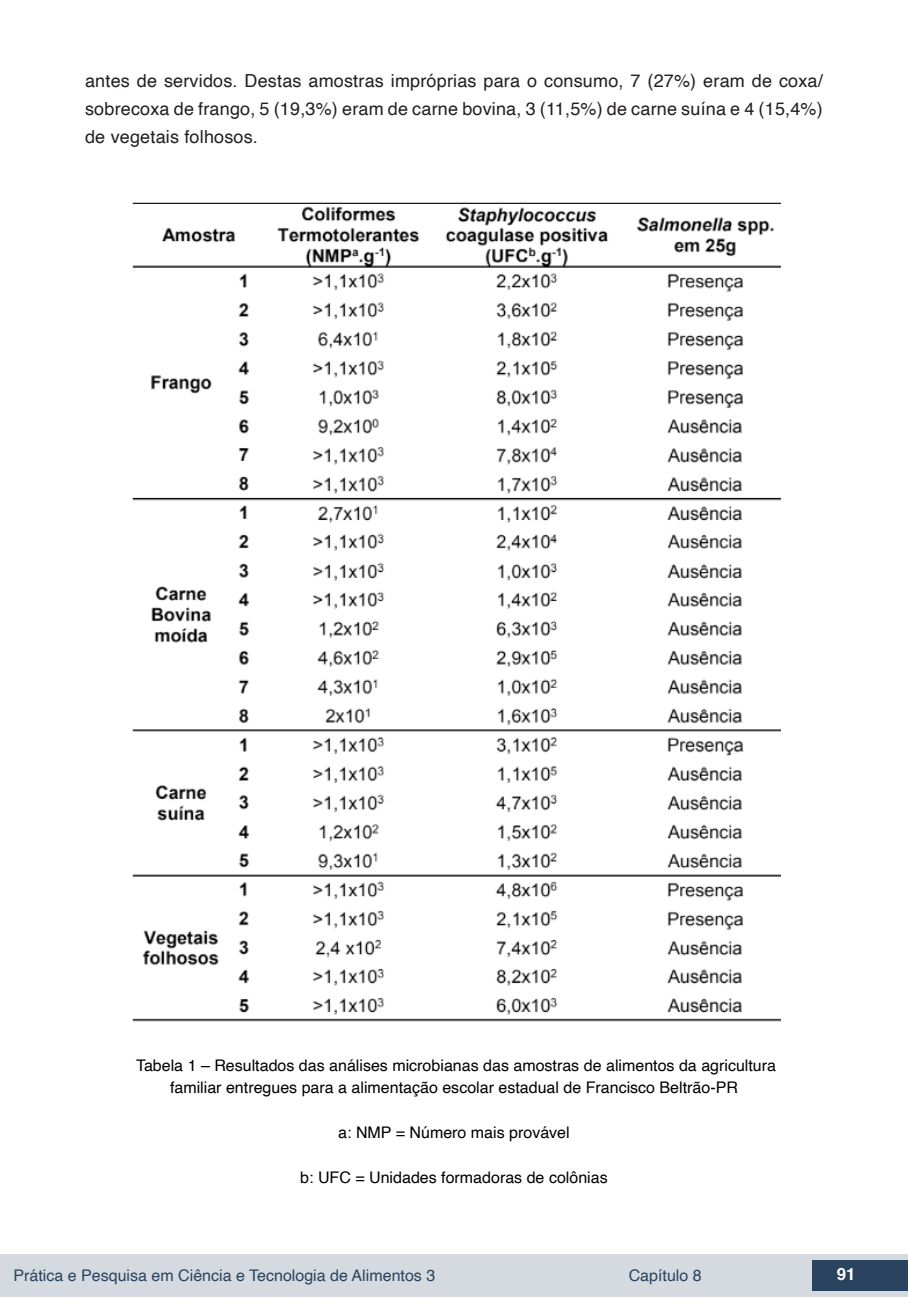
<style>
.page{position:relative;width:908px;height:1304px;background:#fff}
.page>*{position:absolute;margin:0;border:0;box-sizing:border-box;transform-origin:0 0}
.txt{font:18px/28px "Helvetica";letter-spacing:.01em;color:#231f20;text-align:justify}
.t1{font:700 16.8px "Helvetica";color:#fff}
.info_tab_graf_imag{font:16px/22px "Helvetica";color:#000;text-align:center}
.t2{font:16px "Helvetica";color:#2a435e}
</style>
<div class="page">
<div style="left:0;top:1254px;width:906px;height:43px;background:#d4dadf"></div>
<div style="left:812px;top:1261px;width:95px;height:30px;background:#2a435e"></div>
<img style="left:132px;top:202px;width:647px;height:820px">
<p class="txt" style="left:85px;top:67px;width:738px">antes de servidos. Destas amostras impróprias para o consumo, 7 (27%) eram de coxa/ sobrecoxa de frango, 5 (19,3%) eram de carne bovina, 3 (11,5%) de carne suína e 4 (15,4%) de vegetais folhosos.</p>
<p class="info_tab_graf_imag" style="left:136px;top:1055px;width:641px">Tabela 1 – Resultados das análises microbianas das amostras de alimentos da agricultura familiar entregues para a alimentação escolar estadual de Francisco Beltrão-PR</p>
<p class="info_tab_graf_imag" style="left:338px;top:1122px;width:233px">a: NMP = Número mais provável</p>
<p class="info_tab_graf_imag" style="left:300px;top:1166px;width:309px">b: UFC = Unidades formadoras de colônias</p>
<p class="t2" style="left:14px;top:1263px;width:423px">Prática e Pesquisa em Ciência e Tecnologia de Alimentos 3</p>
<p class="t2" style="left:628px;top:1263px;width:74px">Capítulo 8</p>
<p class="t1" style="left:836px;top:1261px;width:20px">91</p>
</div>
